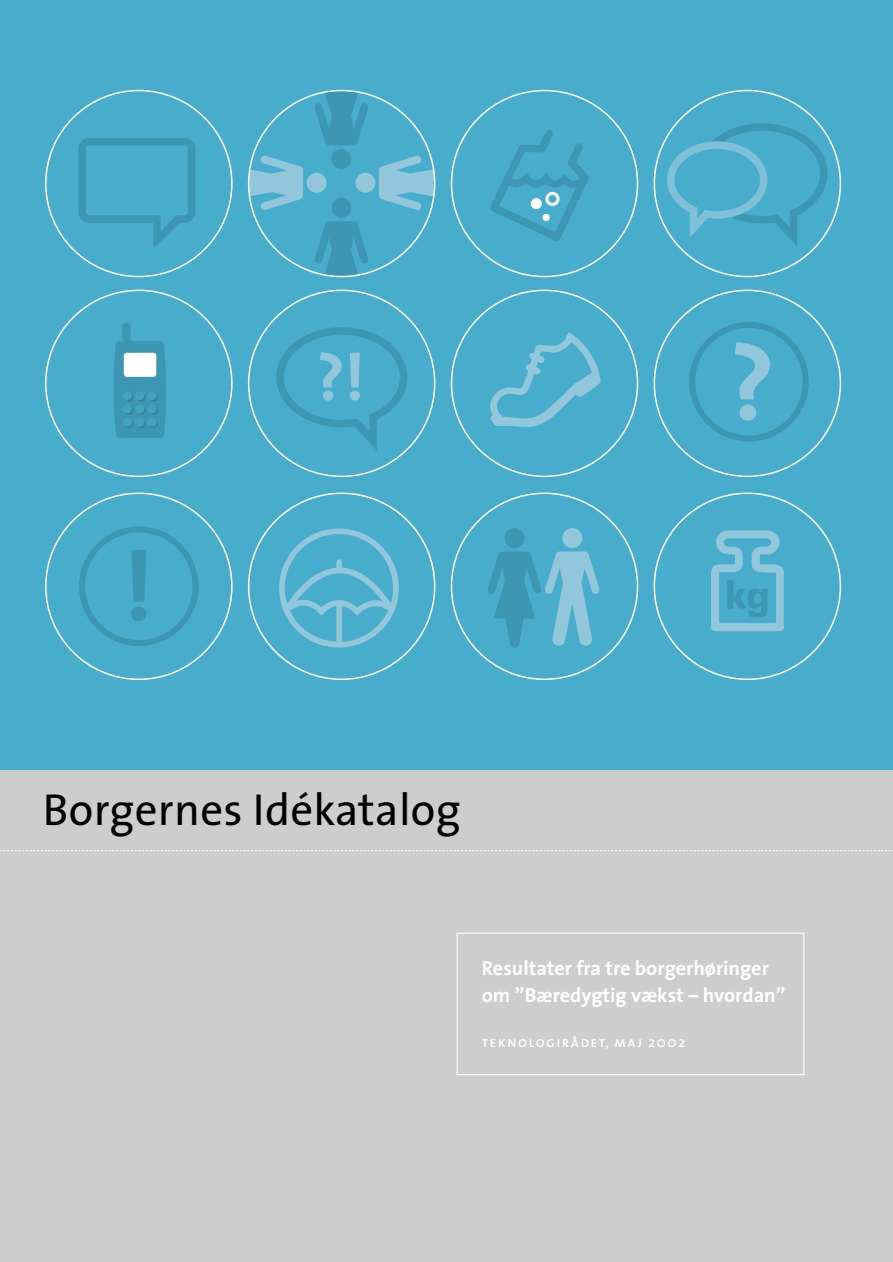
<style>
.page{position:relative;width:893px;height:1262px;background:#fff}
.page>*{position:absolute;margin:0;border:0;box-sizing:border-box;transform-origin:0 0}
.t1{font:45px "The Sans";letter-spacing:.005em;color:#000}
.t2{font:700 20.25px/27px "The Sans";color:#fff}
.t3{font:15px "The Sans Caps";letter-spacing:.085em;color:#fff}
.s1{font-family:"The Sans"}
</style>
<div class="page">
<div style="left:0;top:770px;width:892px;height:491px;background:#cdcdcd"></div>
<div style="left:0;top:10px;width:892px;height:760px;background:#48adcc"></div>
<svg style="left:45px;top:89px;width:796px;height:591px"></svg>
<svg style="left:710px;top:530px;width:74px;height:101px"></svg>
<svg style="left:75px;top:119px;width:756px;height:341px"></svg>
<svg style="left:663px;top:138px;width:108px;height:109px"></svg>
<svg style="left:319px;top:352px;width:23px;height:49px"></svg>
<svg style="left:349px;top:353px;width:11px;height:48px"></svg>
<svg style="left:131px;top:550px;width:15px;height:71px"></svg>
<div style="left:504px;top:528px;width:20px;height:20px;background:#3e97b2;border-radius:50%"></div>
<div style="left:562px;top:528px;width:20px;height:20px;background:#92c7db;border-radius:50%"></div>
<svg style="left:487px;top:551px;width:113px;height:96px"></svg>
<div style="left:79px;top:526px;width:120px;height:120px;border:6px solid #3e97b2;border-radius:50%"></div>
<svg style="left:733px;top:342px;width:37px;height:79px"></svg>
<div style="left:689px;top:322px;width:119px;height:119px;border:6px solid #3e97b2;border-radius:50%"></div>
<div style="left:331px;top:198px;width:20px;height:20px;background:#3e97b2;border-radius:50%"></div>
<svg style="left:314px;top:221px;width:55px;height:55px"></svg>
<div style="left:331px;top:149px;width:20px;height:20px;background:#3e97b2;border-radius:50%"></div>
<svg style="left:314px;top:91px;width:55px;height:54px"></svg>
<div style="left:355px;top:173px;width:20px;height:20px;background:#92c7db;border-radius:50%"></div>
<svg style="left:379px;top:155px;width:55px;height:55px"></svg>
<div style="left:306px;top:173px;width:20px;height:20px;background:#92c7db;border-radius:50%"></div>
<svg style="left:249px;top:155px;width:54px;height:55px"></svg>
<div style="left:456px;top:932px;width:348px;height:143px;border:1px solid #fff"></div>
<svg style="left:0;top:850px;width:891px;height:1px"></svg>
<h1 class="t1" style="left:43px;top:793px;width:419px">Borgernes Idékatalog</h1>
<p class="t2" style="left:481px;top:957px;width:305px">Resultater fra tre borgerhøringer om ”Bæredygtig vækst – hvordan”</p>
<p class="t3" style="left:481px;top:1033px;width:205px">teknologirådet, maj <span class="s1">2002</span></p>
</div>
